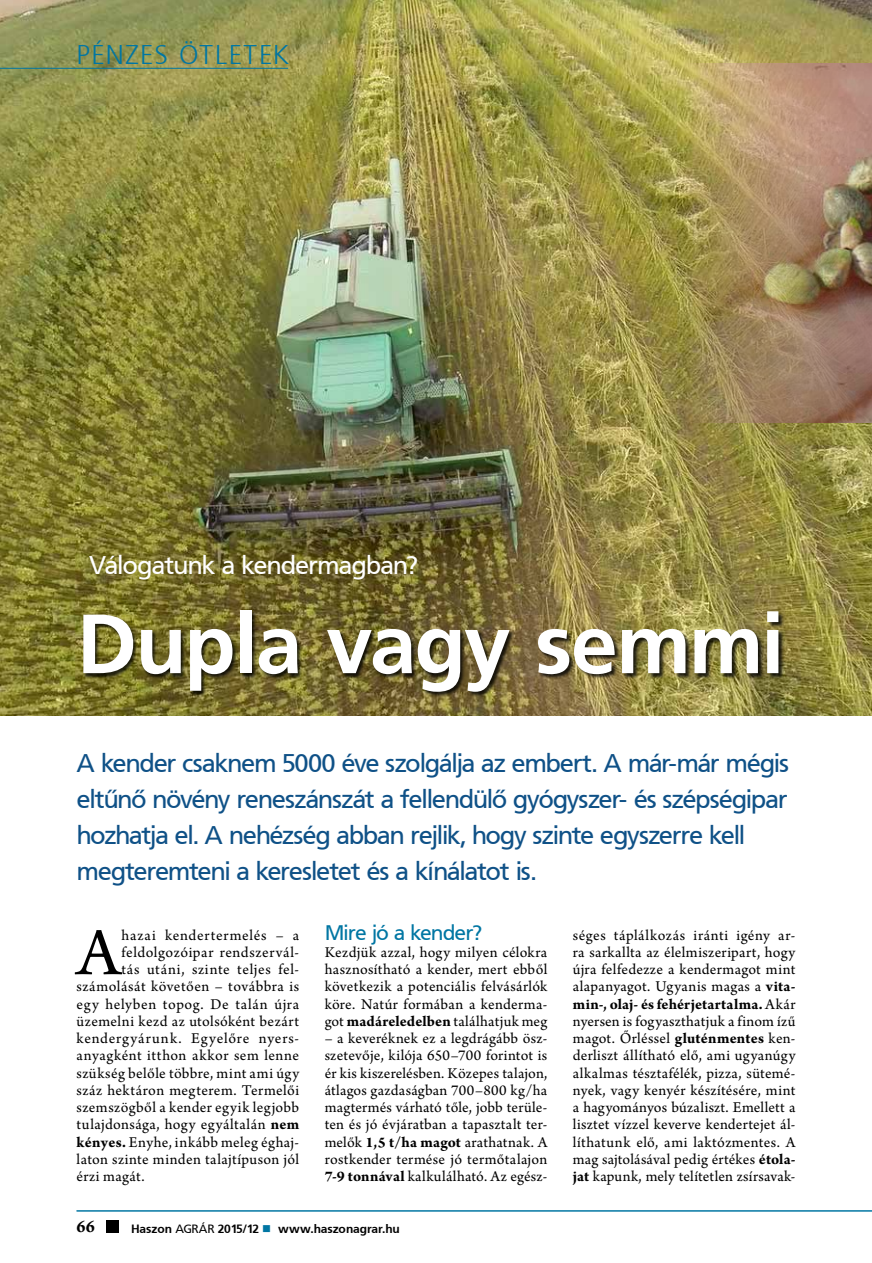
<style>
.page{position:relative;width:872px;height:1263px;background:#fff}
.page>*{position:absolute;margin:0;border:0;box-sizing:border-box;transform-origin:0 0}
.t1{font:700 83.85px "Frutiger PFL";color:#fff}
.t2{font:71.55px "Arno Pro";color:#000}
.t3{font:27px "Frutiger Lt PFL";letter-spacing:.105em;color:#0076a3}
.t4{font:25.5px/36px "Frutiger PFL";letter-spacing:-.01em;color:#0f5187}
.t5{font:25.5px "Frutiger PFL";letter-spacing:.005em;color:#fff}
.t6{font:21px "Frutiger PFL";letter-spacing:.005em;color:#0076a3}
.t7{font:700 18px "Arno Pro";color:#000}
.t8{font:15.75px/17.2px "Arno Pro";letter-spacing:.03em;color:#000;text-align:justify}
.t9{font:15.75px "Arno Pro";letter-spacing:.05em;color:#000}
.t10{font:700 12px "Frutiger PFL";letter-spacing:.02em;color:#000}
.s1{font-weight:700}
.s2{font-weight:400}
.s3{color:#0076a3}
</style>
<div class="page">
<div style="left:106px;top:1221px;width:13px;height:12px;background:#000"></div>
<hr style="left:77px;top:1210px;width:795px;height:1px;background:#0076a3">
<img style="left:0;top:0;width:872px;height:715px">
<img style="left:684px;top:64px;width:188px;height:358px">
<div style="left:83px;top:610px;width:701px;height:87px;background:#000;opacity:.8"></div>
<hr style="left:0;top:68px;width:288px;height:1px;background:#0076a3">
<h3 class="t3" style="left:77px;top:37px;width:213px">PÉNZES ÖTLETEK</h3>
<h3 class="t5" style="left:89px;top:548px;width:329px">Válogatunk a kendermagban?</h3>
<h1 class="t1" style="left:77px;top:589px;width:707px">Dupla vagy semmi</h1>
<p class="t4" style="left:77px;top:745px;width:713px">A kender csaknem 5000 éve szolgálja az embert. A már-már mégis eltűnő növény reneszánszát a fellendülő gyógyszer- és szépségipar hozhatja el. A nehézség abban rejlik, hogy szinte egyszerre kell megteremteni a keresletet és a kínálatot is.</p>
<h2 class="t2" style="left:77px;top:912px;width:45px">A</h2>
<p class="t9" style="left:121px;top:926px;width:179px">hazai kendertermelés – a</p>
<p class="t8" style="left:121px;top:944px;width:179px">feldolgozóipar rendszervál-</p>
<p class="t8" style="left:121px;top:961px;width:179px">tás utáni, szinte teljes fel-</p>
<p class="t8" style="left:77px;top:979px;width:224px">számolását követően – továbbra is</p>
<p class="t8" style="left:77px;top:996px;width:224px">egy helyben topog. De talán újra</p>
<p class="t8" style="left:77px;top:1013px;width:224px">üzemelni kezd az utolsóként bezárt</p>
<p class="t9" style="left:77px;top:1029px;width:224px">kendergyárunk. Egyelőre nyers-</p>
<p class="t8" style="left:77px;top:1048px;width:224px">anyagként itthon akkor sem lenne</p>
<p class="t8" style="left:77px;top:1065px;width:224px">szükség belőle többre, mint ami úgy</p>
<p class="t8" style="left:77px;top:1082px;width:224px">száz hektáron megterem. Termelői</p>
<p class="t8" style="left:77px;top:1099px;width:224px">szemszögből a kender egyik legjobb</p>
<p class="t8" style="left:77px;top:1117px;width:224px">tulajdonsága, hogy egyáltalán <span class="s1">nem</span></p>
<p class="t8" style="left:77px;top:1134px;width:224px"><span class="s1">kényes.</span> Enyhe, inkább meleg éghaj-</p>
<p class="t8" style="left:77px;top:1151px;width:224px">laton szinte minden talajtípuson jól</p>
<p class="t8" style="left:77px;top:1168px;width:70px">érzi magát.</p>
<h3 class="t6" style="left:325px;top:919px;width:158px">Mire jó a kender?</h3>
<p class="t8" style="left:325px;top:944px;width:224px">Kezdjük azzal, hogy milyen célokra hasznosítható a kender, mert ebből következik a potenciális felvásárlók köre. Natúr formában a kenderma&shy;got <span class="s1">madáreledelben</span> találhatjuk meg</p>
<p class="t8" style="left:325px;top:1030px;width:224px">– a keveréknek ez a legdrágább ös - szetevője, kilója 650–700 forintot is ér kis kiszerelésben. Közepes talajon, átlagos gazdaságban 700–800 kg/ha magtermés várható tőle, jobb terüle&shy;ten és jó évjáratban a tapasztalt ter&shy;melők <span class="s1">1,5 t/ha magot</span> arathatnak. A rostkender termése jó termőtalajon <span class="s1">7-9 tonnával</span> kalkulálható. Az egész-</p>
<p class="t7" style="left:77px;top:1216px;width:20px">66</p>
<p class="t10" style="left:131px;top:1221px;width:270px">Haszon <span class="s2">AGRÁR</span> 2015/12 <span class="s3">■</span> www.haszonagrar.hu</p>
<p class="t8" style="left:573px;top:927px;width:224px">séges táplálkozás iránti igény ar&shy;ra sarkallta az élelmiszeripart, hogy újra felfedezze a kendermagot mint alapanyagot. Ugyanis magas a <span class="s1">vita&shy;min-, olaj- és fehérjetartalma.</span> Akár nyersen is fogyaszthatjuk a finom ízű magot. Őrléssel <span class="s1">gluténmentes</span> ken&shy;derliszt állítható elő, ami ugyanúgy alkalmas tésztafélék, pizza, sütemé&shy;nyek, vagy kenyér készítésére, mint a hagyományos búzaliszt. Emellett a lisztet vízzel keverve kendertejet ál&shy;líthatunk elő, ami laktózmentes. A mag sajtolásával pedig értékes <span class="s1">étola&shy;jat</span> kapunk, mely telítetlen zsírsavak-</p>
</div>
